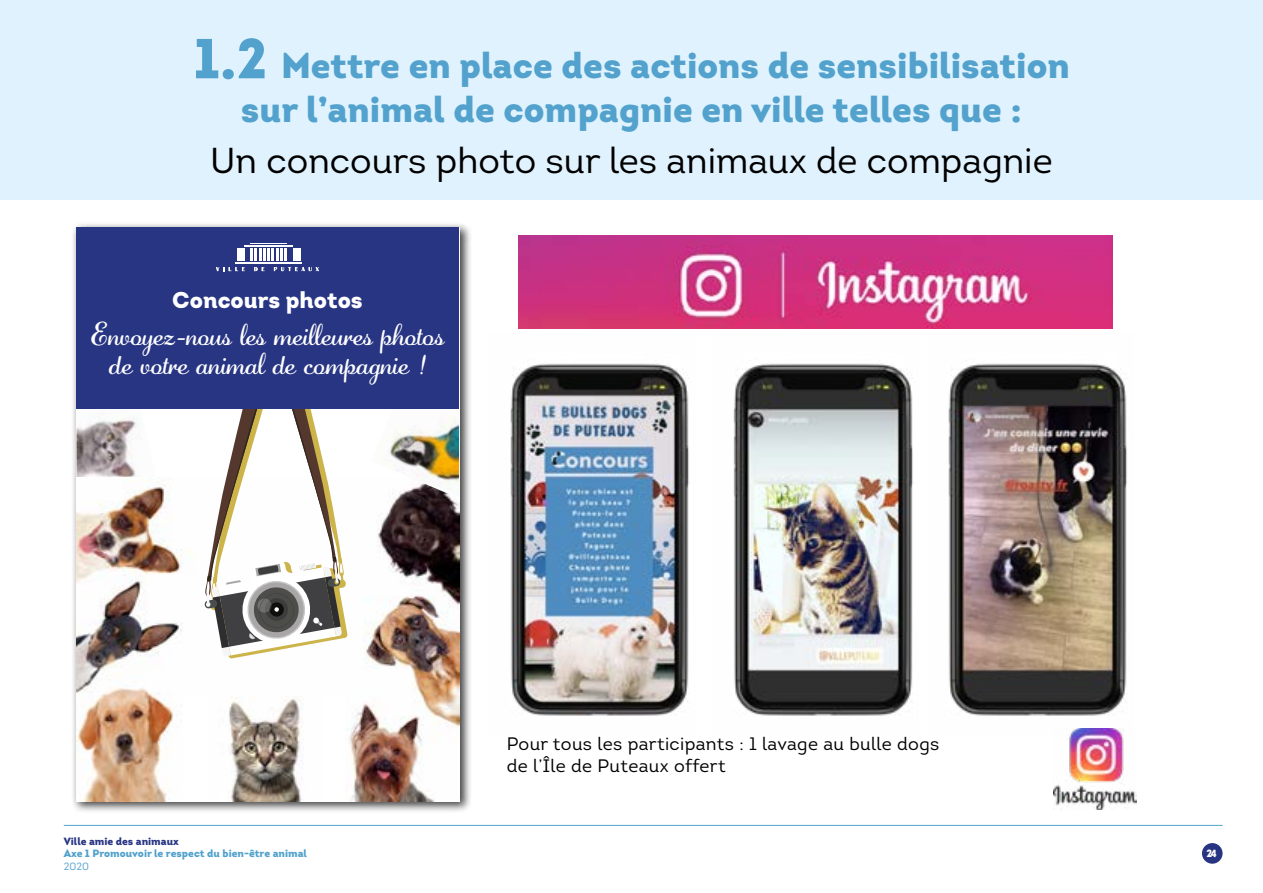
<style>
.page{position:relative;width:1263px;height:893px;background:#fff}
.page>*{position:absolute;margin:0;border:0;box-sizing:border-box;transform-origin:0 0}
.t1{font:900 36px/43.2px "Intro";color:#52a2cd;text-align:center}
.t2{font:36px "Intro";color:#000}
.t3{font:30.45px/28.7px "Adage Script JF";color:#fff;text-align:center}
.t4{font:22.95px "Intro Black Alt";color:#fff}
.t5{font:18px/21.6px "Intro";letter-spacing:.02em;color:#000}
.t6{font:900 10.5px "Intro";color:#52a2cd}
.t7{font:900 10.5px "Intro";color:#283583}
.t8{font:10.5px "Intro Book Alt";color:#52a2cd}
.t9{font:900 10.5px "Intro";color:#fff}
.s1{font-size:56.25px}
</style>
<div class="page">
<hr style="left:64px;top:825px;width:1158px;height:1px;background:#52a2cd">
<div style="left:1202px;top:843px;width:20px;height:21px;background:#283583;border-radius:50%"></div>
<div style="left:0;top:0;width:1263px;height:200px;background:#dff2fd"></div>
<div style="left:71px;top:221px;width:400px;height:591px;background:#000;opacity:.75"></div>
<div style="left:77px;top:227px;width:383px;height:574px;background:#fff"></div>
<img style="left:77px;top:418px;width:63px;height:60px">
<img style="left:77px;top:478px;width:382px;height:323px">
<svg style="left:204px;top:409px;width:144px;height:250px"></svg>
<div style="left:183px;top:696px;width:162px;height:105px;background:#fff"></div>
<img style="left:229px;top:696px;width:73px;height:105px">
<img style="left:371px;top:416px;width:88px;height:82px">
<div style="left:77px;top:227px;width:382px;height:182px;background:#283583"></div>
<hr style="left:245px;top:245px;width:48px;height:1px;background:#fff">
<div style="left:293px;top:248px;width:7px;height:12px;background:#fff"></div>
<div style="left:237px;top:248px;width:8px;height:12px;background:#fff"></div>
<hr style="left:235px;top:262px;width:67px;height:1px;background:#fff">
<hr style="left:250px;top:243px;width:37px;height:1px;background:#fff">
<svg style="left:250px;top:248px;width:37px;height:12px"></svg>
<svg style="left:216px;top:267px;width:29px;height:4px"></svg>
<svg style="left:254px;top:267px;width:11px;height:4px"></svg>
<svg style="left:274px;top:267px;width:45px;height:4px"></svg>
<img style="left:510px;top:363px;width:179px;height:353px">
<img style="left:733px;top:360px;width:180px;height:356px">
<img style="left:948px;top:363px;width:179px;height:366px">
<img style="left:1053px;top:729px;width:84px;height:80px">
<img style="left:519px;top:235px;width:593px;height:94px">
<p class="t1" style="left:193px;top:44px;width:878px"><span class="s1">1.2</span> Mettre en place des actions de sensibilisation sur l’animal de compagnie en ville telles que :</p>
<p class="t2" style="left:210px;top:139px;width:844px">Un concours photo sur les animaux de compagnie</p>
<p class="t4" style="left:172px;top:285px;width:192px">Concours photos</p>
<p class="t3" style="left:91px;top:321px;width:355px">Envoyez-nous les meilleures photos de votre animal de compagnie !</p>
<p class="t7" style="left:64px;top:834px;width:116px">Ville amie des animaux</p>
<p class="t6" style="left:64px;top:847px;width:245px">Axe 1 Promouvoir le respect du bien-être animal</p>
<p class="t8" style="left:64px;top:860px;width:27px">2020</p>
<p class="t5" style="left:507px;top:733px;width:434px">Pour tous les participants : 1 lavage au bulle dogs de l’Île de Puteaux offert</p>
<p class="t9" style="left:1206px;top:846px;width:12px">24</p>
</div>
